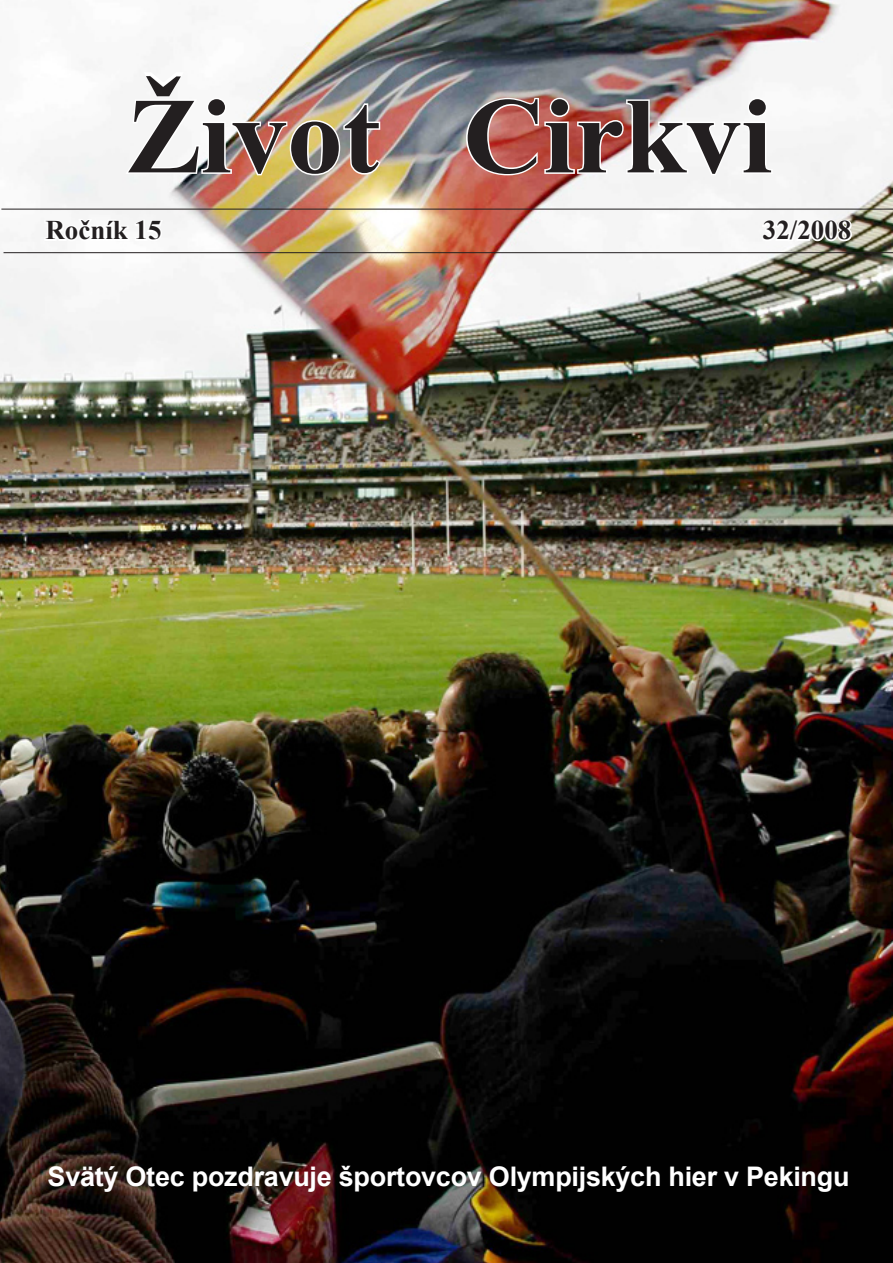
<style>
.page{position:relative;width:893px;height:1263px;background:#fff}
.page>*{position:absolute;margin:0;border:0;box-sizing:border-box;transform-origin:0 0}
.t1{font:700 108px "Times New Roman";color:#231f20}
.t2{font:700 27px "Arial";letter-spacing:-.01em;color:#fff}
.t3{font:700 27px "Times New Roman";color:#231f20}
</style>
<div class="page">
<img style="left:0;top:0;width:893px;height:1263px">
<img style="left:465px;top:96px;width:309px;height:82px">
<img style="left:43px;top:71px;width:339px;height:173px">
<svg style="left:759px;top:208px;width:95px;height:36px"></svg>
<hr style="left:1px;top:209px;width:892px;height:1px;background:#231f20">
<hr style="left:4px;top:252px;width:889px;height:1px;background:#231f20">
<h1 class="t1" style="left:126px;top:62px;width:647px">Život Cirkvi</h1>
<p class="t3" style="left:45px;top:212px;width:118px">Ročník 15</p>
<p class="t3" style="left:763px;top:212px;width:90px">32/2008</p>
<p class="t2" style="left:48px;top:1159px;width:803px">Svätý Otec pozdravuje športovcov Olympijských hier v Pekingu</p>
</div>
